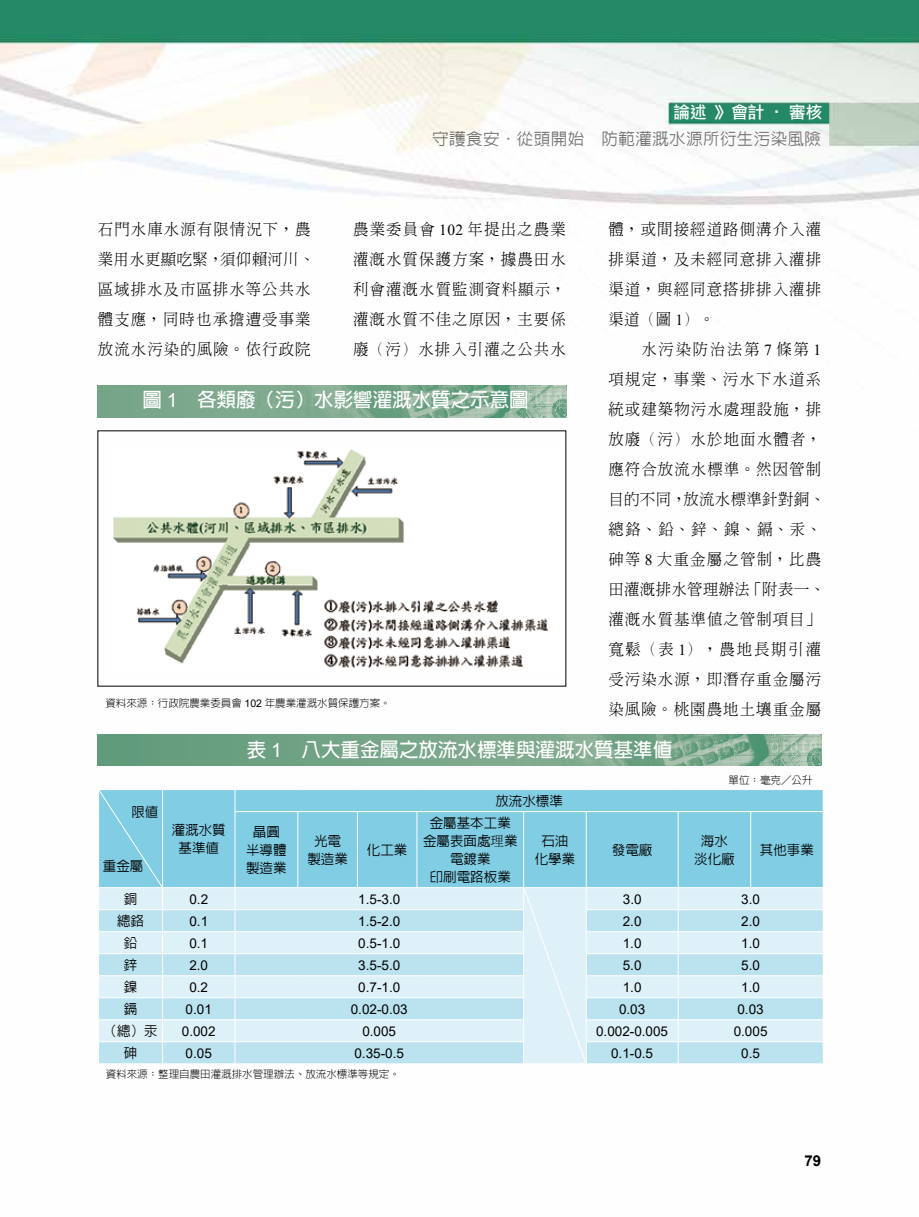
<style>
.page{position:relative;width:919px;height:1217px;background:#fff}
.page>*{position:absolute;margin:0;border:0;box-sizing:border-box;transform-origin:0 0}
.t1{font:700 19.5px "Lin Gothic";color:#fff}
.t2{font:500 16.5px "Lin Gothic";letter-spacing:.025em;color:#727171}
.t3{font:16.5px "DF Li Hei Md WIN BF";color:#fff}
.t4{font:300 15.3px/30px "Inn Ming";letter-spacing:.075em;color:#000}
.t5{font:700 15px "Arial";color:#000}
.t6{font:13.5px "Arial";color:#000}
.t7{font:500 13.5px/18px "Lin Gothic";color:#000;text-align:center}
.t8{font:300 10.5px "Lin Gothic";color:#000}
.s1{font-family:"Times New Roman";font-weight:400}
.s2{font-family:"Arial";font-weight:400}
.s3{font-family:"P Ming Li U";font-weight:400}
</style>
<div class="page">
<img style="left:0;top:0;width:918px;height:812px">
<img style="left:98px;top:385px;width:469px;height:32px">
<img style="left:113px;top:448px;width:449px;height:223px">
<div style="left:163px;top:790px;width:659px;height:97px;background:#81cde4"></div>
<div style="left:163px;top:888px;width:659px;height:21px;background:#dff1f8"></div>
<svg style="left:163px;top:910px;width:659px;height:153px;background:#cbe8f3"></svg>
<hr style="left:163px;top:789px;width:72px;height:1px;background:#fff">
<hr style="left:235px;top:789px;width:63px;height:1px;background:#fff">
<svg style="left:234px;top:790px;width:1px;height:21px"></svg>
<hr style="left:298px;top:789px;width:59px;height:1px;background:#fff">
<hr style="left:357px;top:789px;width:60px;height:1px;background:#fff">
<hr style="left:417px;top:789px;width:106px;height:1px;background:#fff">
<hr style="left:523px;top:789px;width:63px;height:1px;background:#fff">
<hr style="left:586px;top:789px;width:92px;height:1px;background:#fff">
<hr style="left:678px;top:789px;width:72px;height:1px;background:#fff">
<hr style="left:750px;top:789px;width:73px;height:1px;background:#fff">
<svg style="left:822px;top:790px;width:1px;height:21px"></svg>
<hr style="left:234px;top:811px;width:64px;height:1px;background:#fff">
<hr style="left:234px;top:811px;width:1px;height:76px;background:#fff">
<hr style="left:298px;top:811px;width:59px;height:1px;background:#fff">
<hr style="left:297px;top:811px;width:1px;height:76px;background:#fff">
<hr style="left:357px;top:811px;width:60px;height:1px;background:#fff">
<hr style="left:357px;top:811px;width:1px;height:76px;background:#fff">
<hr style="left:417px;top:811px;width:106px;height:1px;background:#fff">
<hr style="left:416px;top:811px;width:1px;height:76px;background:#fff">
<hr style="left:523px;top:811px;width:63px;height:1px;background:#fff">
<hr style="left:523px;top:811px;width:1px;height:76px;background:#fff">
<hr style="left:586px;top:811px;width:92px;height:1px;background:#fff">
<hr style="left:586px;top:811px;width:1px;height:76px;background:#fff">
<hr style="left:678px;top:811px;width:72px;height:1px;background:#fff">
<hr style="left:677px;top:811px;width:1px;height:76px;background:#fff">
<hr style="left:750px;top:811px;width:73px;height:1px;background:#fff">
<hr style="left:750px;top:811px;width:1px;height:76px;background:#fff">
<hr style="left:163px;top:931px;width:72px;height:1px;background:#fff">
<hr style="left:235px;top:931px;width:63px;height:1px;background:#fff">
<hr style="left:298px;top:931px;width:59px;height:1px;background:#fff">
<hr style="left:357px;top:931px;width:60px;height:1px;background:#fff">
<hr style="left:417px;top:931px;width:107px;height:1px;background:#fff">
<hr style="left:586px;top:931px;width:92px;height:1px;background:#fff">
<hr style="left:678px;top:931px;width:72px;height:1px;background:#fff">
<hr style="left:750px;top:931px;width:73px;height:1px;background:#fff">
<hr style="left:163px;top:953px;width:72px;height:1px;background:#fff">
<hr style="left:235px;top:953px;width:63px;height:1px;background:#fff">
<hr style="left:298px;top:953px;width:59px;height:1px;background:#fff">
<hr style="left:357px;top:953px;width:60px;height:1px;background:#fff">
<hr style="left:417px;top:953px;width:107px;height:1px;background:#fff">
<hr style="left:586px;top:953px;width:92px;height:1px;background:#fff">
<hr style="left:678px;top:953px;width:72px;height:1px;background:#fff">
<hr style="left:750px;top:953px;width:73px;height:1px;background:#fff">
<hr style="left:163px;top:975px;width:72px;height:1px;background:#fff">
<hr style="left:235px;top:975px;width:63px;height:1px;background:#fff">
<hr style="left:298px;top:975px;width:59px;height:1px;background:#fff">
<hr style="left:357px;top:975px;width:60px;height:1px;background:#fff">
<hr style="left:417px;top:975px;width:107px;height:1px;background:#fff">
<hr style="left:586px;top:975px;width:92px;height:1px;background:#fff">
<hr style="left:678px;top:975px;width:72px;height:1px;background:#fff">
<hr style="left:750px;top:975px;width:73px;height:1px;background:#fff">
<hr style="left:163px;top:997px;width:72px;height:1px;background:#fff">
<hr style="left:235px;top:997px;width:63px;height:1px;background:#fff">
<hr style="left:298px;top:997px;width:59px;height:1px;background:#fff">
<hr style="left:357px;top:997px;width:60px;height:1px;background:#fff">
<hr style="left:417px;top:997px;width:107px;height:1px;background:#fff">
<hr style="left:586px;top:997px;width:92px;height:1px;background:#fff">
<hr style="left:678px;top:997px;width:72px;height:1px;background:#fff">
<hr style="left:750px;top:997px;width:73px;height:1px;background:#fff">
<hr style="left:163px;top:1019px;width:72px;height:1px;background:#fff">
<hr style="left:235px;top:1019px;width:63px;height:1px;background:#fff">
<hr style="left:298px;top:1019px;width:59px;height:1px;background:#fff">
<hr style="left:357px;top:1019px;width:60px;height:1px;background:#fff">
<hr style="left:417px;top:1019px;width:107px;height:1px;background:#fff">
<hr style="left:586px;top:1019px;width:92px;height:1px;background:#fff">
<hr style="left:678px;top:1019px;width:72px;height:1px;background:#fff">
<hr style="left:750px;top:1019px;width:73px;height:1px;background:#fff">
<hr style="left:163px;top:1041px;width:72px;height:1px;background:#fff">
<hr style="left:235px;top:1041px;width:63px;height:1px;background:#fff">
<svg style="left:234px;top:887px;width:1px;height:176px"></svg>
<hr style="left:298px;top:1041px;width:59px;height:1px;background:#fff">
<hr style="left:357px;top:1041px;width:60px;height:1px;background:#fff">
<hr style="left:417px;top:1041px;width:107px;height:1px;background:#fff">
<hr style="left:586px;top:1041px;width:92px;height:1px;background:#fff">
<hr style="left:678px;top:1041px;width:72px;height:1px;background:#fff">
<svg style="left:677px;top:887px;width:1px;height:176px"></svg>
<hr style="left:750px;top:1041px;width:73px;height:1px;background:#fff">
<svg style="left:822px;top:887px;width:1px;height:176px"></svg>
<svg style="left:98px;top:789px;width:65px;height:274px;background:#b6e1ef"></svg>
<div style="left:523px;top:887px;width:64px;height:176px;background:#dff1f8"></div>
<img style="left:98px;top:733px;width:723px;height:32px">
<p class="t3" style="left:673px;top:104px;width:150px">論述 》會計 ‧ 審核</p>
<p class="t2" style="left:432px;top:130px;width:390px">守護食安．從頭開始　防範灌溉水源所衍生污染風險</p>
<p class="t4" style="left:98px;top:214px;width:218px">石門水庫水源有限情況下，農業用水更顯吃緊，須仰賴河川、區域排水及市區排水等公共水體支應，同時也承擔遭受事業放流水污染的風險。依行政院</p>
<p class="t4" style="left:353px;top:214px;width:214px;text-align:justify">農業委員會 <span class="s1">102</span> 年提出之農業灌溉水質保護方案，據農田水利會灌溉水質監測資料顯示，灌溉水質不佳之原因，主要係廢（污）水排入引灌之公共水</p>
<p class="t4" style="left:608px;top:214px;width:214px;text-align:justify">體，或間接經道路側溝介入灌排渠道，及未經同意排入灌排渠道，與經同意搭排排入灌排渠道（圖 <span class="s1">1</span>）。</p>
<p class="t4" style="left:608px;top:334px;width:218px;text-indent:33px">水污染防治法第 <span class="s1">7</span> 條第 <span class="s1">1</span>項規定，事業、污水下水道系統或建築物污水處理設施，排放廢（污）水於地面水體者，應符合放流水標準。然因管制目的不同，放流水標準針對銅、總鉻、鉛、鋅、鎳、鎘、汞、砷等 <span class="s1">8</span> 大重金屬之管制，比農田灌溉排水管理辦法「附表一、灌溉水質基準值之管制項目」寬鬆（表 <span class="s1">1</span>），農地長期引灌受污染水源，即潛存重金屬污染風險。桃園農地土壤重金屬</p>
<p class="t1" style="left:142px;top:389px;width:388px">圖 <span class="s2">1</span>　各類廢（污）水影響灌溉水質之示意圖</p>
<p class="t8" style="left:105px;top:697px;width:287px">資料來源：行政院農業委員會 <span class="s2">102</span> 年農業灌溉水質保護方案。</p>
<p class="t7" style="left:131px;top:802px;width:28px">限值</p>
<p class="t7" style="left:103px;top:856px;width:42px">重金屬</p>
<p class="t7" style="left:172px;top:820px;width:56px">灌溉水質基準值</p>
<p class="t1" style="left:247px;top:738px;width:427px">表 <span class="s2">1</span>　八大重金屬之放流水標準與灌溉水質基準值</p>
<p class="t7" style="left:495px;top:791px;width:69px">放流水標準</p>
<p class="t8" style="left:728px;top:774px;width:85px">單位：毫克／公升</p>
<p class="t7" style="left:246px;top:822px;width:42px">晶圓半導體製造業</p>
<p class="t7" style="left:307px;top:831px;width:42px">光電製造業</p>
<p class="t7" style="left:367px;top:840px;width:42px">化工業</p>
<p class="t7" style="left:423px;top:813px;width:96px">金屬基本工業金屬表面處<span class="s3">理</span>業電鍍業<br>印刷電路板業</p>
<p class="t7" style="left:534px;top:831px;width:42px">石油化學業</p>
<p class="t7" style="left:612px;top:840px;width:42px">發電廠</p>
<p class="t7" style="left:694px;top:831px;width:42px">海水淡化廠</p>
<p class="t7" style="left:759px;top:840px;width:55px">其他事業</p>
<p class="t7" style="left:124px;top:889px;width:15px">銅</p>
<p class="t6" style="left:189px;top:889px;width:20px">0.2</p>
<p class="t6" style="left:358px;top:889px;width:44px">1.5-3.0</p>
<p class="t6" style="left:622px;top:889px;width:20px">3.0</p>
<p class="t6" style="left:741px;top:889px;width:20px">3.0</p>
<p class="t7" style="left:117px;top:911px;width:28px">總鉻</p>
<p class="t6" style="left:189px;top:911px;width:20px">0.1</p>
<p class="t6" style="left:358px;top:911px;width:44px">1.5-2.0</p>
<p class="t6" style="left:622px;top:911px;width:20px">2.0</p>
<p class="t6" style="left:741px;top:911px;width:20px">2.0</p>
<p class="t7" style="left:124px;top:933px;width:15px">鉛</p>
<p class="t6" style="left:189px;top:933px;width:20px">0.1</p>
<p class="t6" style="left:358px;top:933px;width:44px">0.5-1.0</p>
<p class="t6" style="left:622px;top:933px;width:20px">1.0</p>
<p class="t6" style="left:741px;top:933px;width:20px">1.0</p>
<p class="t7" style="left:124px;top:955px;width:15px">鋅</p>
<p class="t6" style="left:189px;top:955px;width:20px">2.0</p>
<p class="t6" style="left:358px;top:955px;width:44px">3.5-5.0</p>
<p class="t6" style="left:622px;top:955px;width:20px">5.0</p>
<p class="t6" style="left:741px;top:955px;width:20px">5.0</p>
<p class="t7" style="left:124px;top:977px;width:15px">鎳</p>
<p class="t6" style="left:189px;top:977px;width:20px">0.2</p>
<p class="t6" style="left:358px;top:977px;width:44px">0.7-1.0</p>
<p class="t6" style="left:622px;top:977px;width:20px">1.0</p>
<p class="t6" style="left:741px;top:977px;width:20px">1.0</p>
<p class="t7" style="left:124px;top:999px;width:15px">鎘</p>
<p class="t6" style="left:185px;top:999px;width:28px">0.01</p>
<p class="t6" style="left:351px;top:999px;width:59px">0.02-0.03</p>
<p class="t6" style="left:619px;top:999px;width:28px">0.03</p>
<p class="t6" style="left:737px;top:999px;width:28px">0.03</p>
<p class="t7" style="left:103px;top:1021px;width:55px">（總）汞</p>
<p class="t6" style="left:182px;top:1021px;width:35px">0.002</p>
<p class="t6" style="left:362px;top:1021px;width:35px">0.005</p>
<p class="t6" style="left:596px;top:1021px;width:74px">0.002-0.005</p>
<p class="t6" style="left:733px;top:1021px;width:35px">0.005</p>
<p class="t7" style="left:124px;top:1043px;width:15px">砷</p>
<p class="t6" style="left:185px;top:1043px;width:28px">0.05</p>
<p class="t6" style="left:354px;top:1043px;width:51px">0.35-0.5</p>
<p class="t6" style="left:611px;top:1043px;width:44px">0.1-0.5</p>
<p class="t6" style="left:741px;top:1043px;width:20px">0.5</p>
<p class="t8" style="left:106px;top:1067px;width:295px">資料來源：整理自農田灌溉排水管理辦法、放流水標準等規定。</p>
<p class="t5" style="left:804px;top:1149px;width:18px">79</p>
</div>
